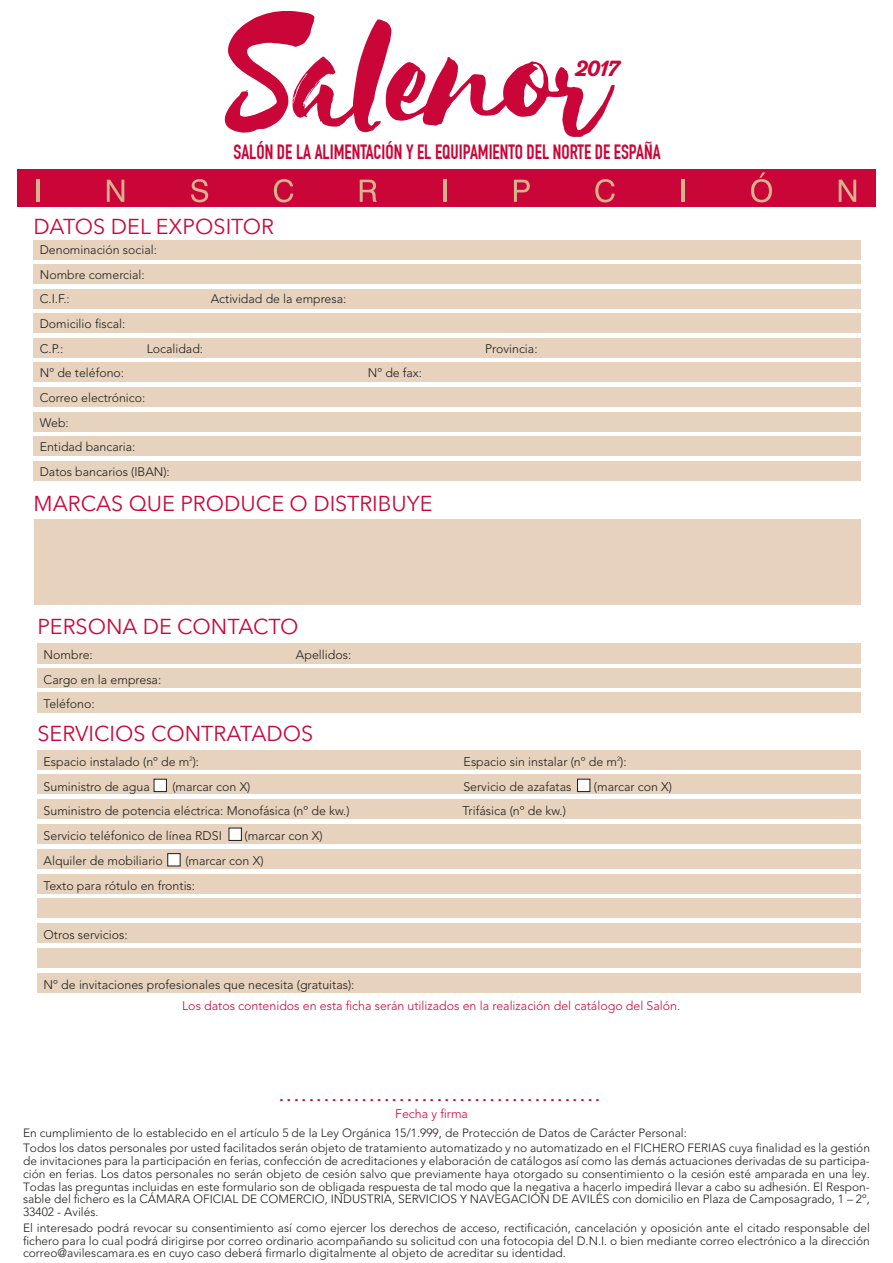
<style>
.page{position:relative;width:893px;height:1263px;background:#fff}
.page>*{position:absolute;margin:0;border:0;box-sizing:border-box;transform-origin:0 0}
.t1{font:187.95px "Selima";color:#ca0538}
.t2{font:21.9px "Sant Elia Script Bold DMO";color:#ca0538}
.t3{font:300 21.75px "Avenir LT Std";color:#ca0538;scale:1.33 1}
.t4{font:21.6px "Avenir Next";color:#ca0538}
.t5{font:700 20.25px "DIN Condensed";color:#ca0538;scale:.96 1}
.t6{font:300 12.45px/24.8px "Avenir LT Std";color:#1d1d1b}
.t7{font:300 12.45px "Avenir LT Std";color:#ca0538}
.t8{font:300 12.3px/24.6px "Avenir LT Std";color:#1d1d1b}
.t9{font:300 12px/12.8px "Avenir LT Std";color:#1d1d1b;text-align:justify}
</style>
<div class="page">
<div style="left:34px;top:240px;width:827px;height:19px;background:#e7d2bd"></div>
<div style="left:34px;top:264px;width:827px;height:20px;background:#e7d2bd"></div>
<div style="left:34px;top:289px;width:827px;height:19px;background:#e7d2bd"></div>
<div style="left:34px;top:313px;width:827px;height:20px;background:#e7d2bd"></div>
<div style="left:34px;top:338px;width:827px;height:20px;background:#e7d2bd"></div>
<div style="left:34px;top:363px;width:827px;height:19px;background:#e7d2bd"></div>
<div style="left:34px;top:387px;width:827px;height:20px;background:#e7d2bd"></div>
<div style="left:34px;top:412px;width:827px;height:19px;background:#e7d2bd"></div>
<div style="left:34px;top:436px;width:827px;height:20px;background:#e7d2bd"></div>
<div style="left:34px;top:461px;width:827px;height:20px;background:#e7d2bd"></div>
<div style="left:17px;top:169px;width:858px;height:38px;background:#ca0538"></div>
<div style="left:34px;top:519px;width:826px;height:86px;background:#e7d2bd"></div>
<div style="left:37px;top:750px;width:824px;height:19px;background:#e7d2bd"></div>
<div style="left:37px;top:774px;width:824px;height:20px;background:#e7d2bd"></div>
<div style="left:37px;top:799px;width:824px;height:20px;background:#e7d2bd"></div>
<div style="left:37px;top:824px;width:824px;height:20px;background:#e7d2bd"></div>
<div style="left:37px;top:849px;width:824px;height:20px;background:#e7d2bd"></div>
<div style="left:37px;top:874px;width:824px;height:19px;background:#e7d2bd"></div>
<div style="left:37px;top:898px;width:824px;height:20px;background:#e7d2bd"></div>
<div style="left:37px;top:923px;width:824px;height:20px;background:#e7d2bd"></div>
<div style="left:37px;top:948px;width:824px;height:20px;background:#e7d2bd"></div>
<div style="left:37px;top:973px;width:824px;height:19px;background:#e7d2bd"></div>
<div style="left:37px;top:643px;width:824px;height:21px;background:#e7d2bd"></div>
<div style="left:37px;top:668px;width:824px;height:19px;background:#e7d2bd"></div>
<div style="left:37px;top:693px;width:824px;height:20px;background:#e7d2bd"></div>
<div style="left:154px;top:779px;width:13px;height:13px;background:#fff;border:1px solid #1d1d1b"></div>
<div style="left:577px;top:779px;width:13px;height:13px;background:#fff;border:1px solid #1d1d1b"></div>
<div style="left:229px;top:828px;width:13px;height:13px;background:#fff;border:1px solid #1d1d1b"></div>
<div style="left:167px;top:853px;width:14px;height:13px;background:#fff;border:1px solid #1d1d1b"></div>
<svg style="left:292px;top:19px;width:323px;height:118px"></svg>
<hr style="left:36px;top:180px;width:3px;height:22px;background:#d6b28e">
<svg style="left:107px;top:180px;width:17px;height:22px"></svg>
<svg style="left:191px;top:179px;width:17px;height:23px"></svg>
<svg style="left:274px;top:179px;width:19px;height:23px"></svg>
<svg style="left:360px;top:180px;width:17px;height:22px"></svg>
<hr style="left:443px;top:180px;width:3px;height:22px;background:#d6b28e">
<svg style="left:514px;top:180px;width:16px;height:22px"></svg>
<svg style="left:595px;top:179px;width:20px;height:23px"></svg>
<hr style="left:681px;top:180px;width:3px;height:22px;background:#d6b28e">
<svg style="left:751px;top:172px;width:21px;height:30px"></svg>
<svg style="left:839px;top:180px;width:17px;height:22px"></svg>
<h1 class="t1" style="left:230px;top:-32px;width:77px">S</h1>
<h2 class="t2" style="left:575px;top:56px;width:46px">2017</h2>
<h3 class="t5" style="left:233px;top:140px;width:446px">SALÓN DE LA ALIMENTACIÓN Y EL EQUIPAMIENTO DEL NORTE DE ESPAÑA</h3>
<h3 class="t4" style="left:34px;top:208px;width:242px">DATOS DEL EXPOSITOR</h3>
<p class="t8" style="left:40px;top:238px;width:119px">Denominación social:<br>Nombre comercial:<br>C.I.F.:</p>
<p class="t8" style="left:211px;top:287px;width:137px">Actividad de la empresa:</p>
<p class="t8" style="left:40px;top:312px;width:87px">Domicilio fiscal:<br>C.P.:</p>
<p class="t8" style="left:147px;top:336px;width:58px">Localidad:</p>
<p class="t8" style="left:485px;top:336px;width:54px">Provincia:</p>
<p class="t8" style="left:40px;top:361px;width:86px">Nº de teléfono:</p>
<p class="t8" style="left:368px;top:361px;width:56px">Nº de fax:</p>
<p class="t8" style="left:40px;top:385px;width:132px">Correo electrónico:<br>Web:<br>Entidad bancaria:<br>Datos bancarios (IBAN):</p>
<h3 class="t4" style="left:34px;top:486px;width:401px">MARCAS QUE PRODUCE O DISTRIBUYE</h3>
<h3 class="t4" style="left:37px;top:608px;width:263px">PERSONA DE CONTACTO</h3>
<p class="t6" style="left:44px;top:642px;width:51px">Nombre:</p>
<p class="t6" style="left:296px;top:642px;width:57px">Apellidos:</p>
<p class="t6" style="left:44px;top:667px;width:119px">Cargo en la empresa:<br>Teléfono:</p>
<h3 class="t4" style="left:37px;top:715px;width:277px">SERVICIOS CONTRATADOS</h3>
<p class="t6" style="left:44px;top:749px;width:157px">Espacio instalado (nº de m<sup>2</sup>):</p>
<p class="t6" style="left:464px;top:749px;width:165px">Espacio sin instalar (nº de m<sup>2</sup>):</p>
<p class="t6" style="left:44px;top:774px;width:108px">Suministro de agua</p>
<p class="t6" style="left:172px;top:774px;width:80px">(marcar con X)</p>
<p class="t6" style="left:463px;top:774px;width:109px">Servicio de azafatas</p>
<p class="t6" style="left:594px;top:774px;width:80px">(marcar con X)</p>
<p class="t6" style="left:44px;top:799px;width:308px">Suministro de potencia eléctrica: Monofásica (nº de kw.)</p>
<p class="t6" style="left:463px;top:799px;width:105px">Trifásica (nº de kw.)</p>
<p class="t6" style="left:44px;top:823px;width:180px">Servicio teléfonico de línea RDSI</p>
<p class="t6" style="left:245px;top:823px;width:80px">(marcar con X)</p>
<p class="t6" style="left:44px;top:848px;width:121px">Alquiler de mobiliario</p>
<p class="t6" style="left:44px;top:848px;width:221px;text-indent:142px">(marcar con X)<br>Texto para rótulo en frontis:</p>
<p class="t6" style="left:44px;top:923px;width:86px">Otros servicios:</p>
<p class="t6" style="left:44px;top:972px;width:312px">Nº de invitaciones profesionales que necesita (gratuitas):</p>
<p class="t7" style="left:182px;top:998px;width:500px">Los datos contenidos en esta ficha serán utilizados en la realización del catálogo del Salón.</p>
<h3 class="t3" style="left:278px;top:1081px;width:245px">...........................................</h3>
<p class="t7" style="left:395px;top:1106px;width:74px">Fecha y firma</p>
<p class="t9" style="left:23px;top:1125px;width:848px;line-height:15.8px">En cumplimiento de lo establecido en el artículo 5 de la Ley Orgánica 15/1.999, de Protección de Datos de Carácter Personal:<br>Todos los datos personales por usted facilitados serán objeto de tratamiento automatizado y no automatizado en el FICHERO FERIAS cuya finalidad es la gestión</p>
<p class="t9" style="left:23px;top:1155px;width:848px">de invitaciones para la participación en ferias, confección de acreditaciones y elaboración de catálogos así como las demás actuaciones derivadas de su participa&shy;ción en ferias. Los datos personales no serán objeto de cesión salvo que previamente haya otorgado su consentimiento o la cesión esté amparada en una ley.<br>Todas las preguntas incluidas en este formulario son de obligada respuesta de tal modo que la negativa a hacerlo impedirá llevar a cabo su adhesión. El Respon&shy;sable del fichero es la CÁMARA OFICIAL DE COMERCIO, INDUSTRIA, SERVICIOS Y NAVEGACIÓN DE AVILÉS con domicilio en Plaza de Camposagrado, 1 – 2º, 33402 - Avilés.</p>
<p class="t9" style="left:23px;top:1221px;width:848px">El interesado podrá revocar su consentimiento así como ejercer los derechos de acceso, rectificación, cancelación y oposición ante el citado responsable del fichero para lo cual podrá dirigirse por correo ordinario acompañando su solicitud con una fotocopia del D.N.I. o bien mediante correo electrónico a la dirección correo@avilescamara.es en cuyo caso deberá firmarlo digitalmente al objeto de acreditar su identidad.</p>
</div>
